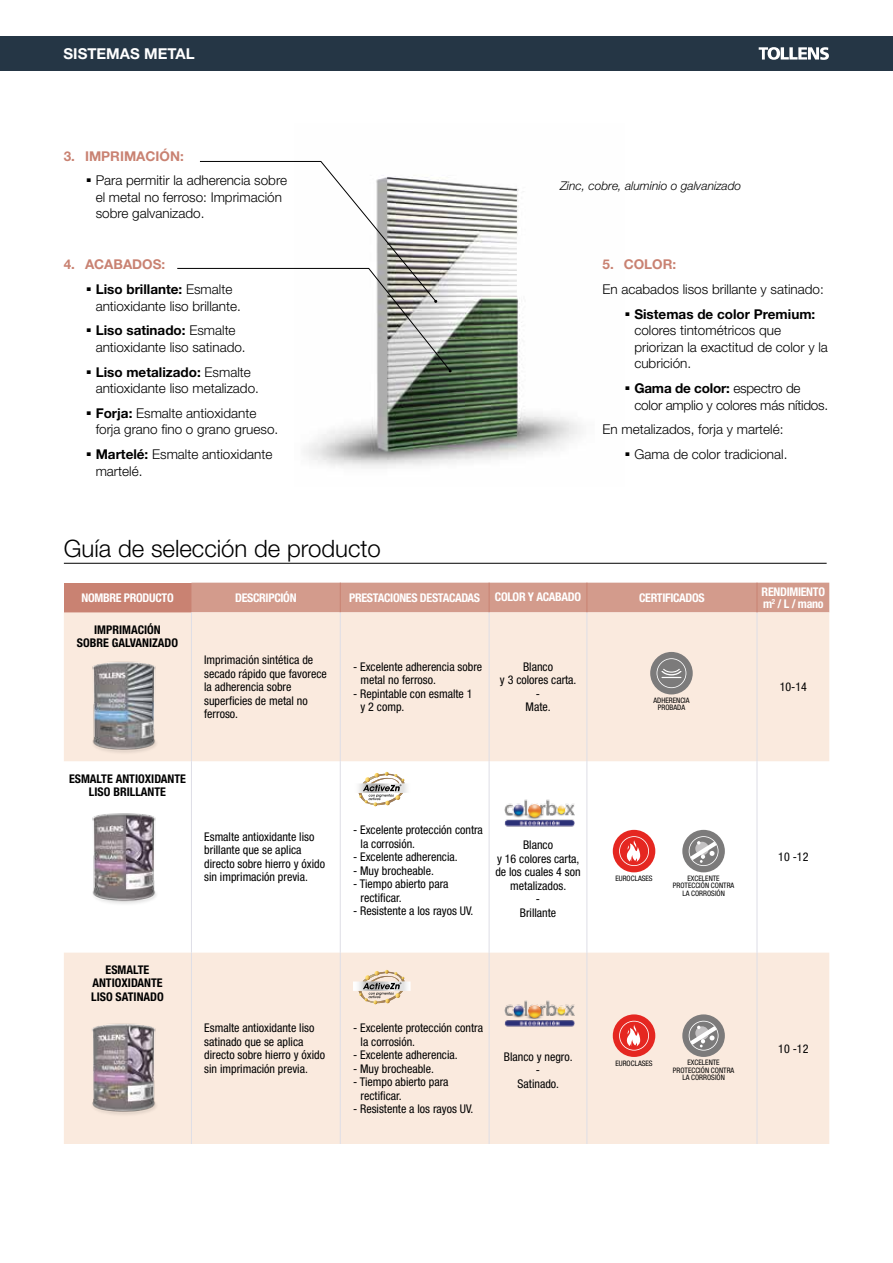
<style>
.page{position:relative;width:893px;height:1263px;background:#fff}
.page>*{position:absolute;margin:0;border:0;box-sizing:border-box;transform-origin:0 0}
.t1{font:300 24px "Helvetica Neue LT Std";color:#000}
.t2{font:700 15px "Helvetica Neue LT Std";color:#fff}
.t3{font:300 13.5px/24.8px "Helvetica Neue LT Std";color:#000}
.t4{font:700 13.5px/24.8px "Helvetica Neue LT Std";color:#000}
.t5{font:700 13.5px "Helvetica Neue LT Std";color:#c98272}
.t6{font:condensed 12px/13.5px "Helvetica Neue LT Std";color:#000}
.t7{font:700 condensed 12px/12px "Helvetica Neue LT Std";letter-spacing:-.025em;color:#fff}
.t8{font:700 condensed 12px/13.5px "Helvetica Neue LT Std";color:#000;text-align:center}
.t9{font:italic 300 12px "Helvetica Neue LT Std";color:#000}
.t10{font:condensed 7.5px/7.5px "Helvetica Neue LT Std";color:#000;text-align:center}
.s1{font-weight:700;color:#c98272}
.s2{color:#c98272}
.s3{font-weight:300}
.s4{font-weight:700}
</style>
<div class="page">
<div style="left:0;top:36px;width:893px;height:34px;background:#253645"></div>
<svg style="left:759px;top:47px;width:70px;height:13px"></svg>
<img style="left:294px;top:160px;width:287px;height:308px">
<div style="left:64px;top:583px;width:127px;height:29px;background:#c98272"></div>
<svg style="left:64px;top:612px;width:765px;height:532px;fill:#faeade"></svg>
<hr style="left:191px;top:612px;width:1px;height:149px;background:#dedee6">
<hr style="left:340px;top:612px;width:1px;height:149px;background:#dedee6">
<hr style="left:191px;top:761px;width:1px;height:192px;background:#dedee6">
<hr style="left:191px;top:953px;width:1px;height:191px;background:#dedee6">
<hr style="left:489px;top:612px;width:1px;height:149px;background:#dedee6">
<hr style="left:340px;top:761px;width:1px;height:192px;background:#dedee6">
<hr style="left:340px;top:953px;width:1px;height:191px;background:#dedee6">
<hr style="left:489px;top:761px;width:1px;height:192px;background:#dedee6">
<hr style="left:489px;top:953px;width:1px;height:191px;background:#dedee6">
<hr style="left:586px;top:612px;width:1px;height:149px;background:#dedee6">
<hr style="left:586px;top:761px;width:1px;height:192px;background:#dedee6">
<hr style="left:586px;top:953px;width:1px;height:191px;background:#dedee6">
<hr style="left:757px;top:612px;width:1px;height:149px;background:#dedee6">
<hr style="left:757px;top:761px;width:1px;height:192px;background:#dedee6">
<hr style="left:757px;top:953px;width:1px;height:191px;background:#dedee6">
<div style="left:191px;top:583px;width:638px;height:29px;background:#d39b8c"></div>
<img style="left:85px;top:652px;width:80px;height:109px">
<img style="left:85px;top:801px;width:80px;height:109px">
<img style="left:353px;top:783px;width:58px;height:10px">
<svg style="left:359px;top:772px;width:46px;height:35px"></svg>
<svg style="left:177px;top:161px;width:275px;height:211px"></svg>
<div style="left:650px;top:652px;width:43px;height:42px;background:#7c7b7b;border-radius:50%"></div>
<svg style="left:657px;top:658px;width:29px;height:30px"></svg>
<div style="left:657px;top:659px;width:29px;height:28px;background:#7c7b7b;border-radius:50%"></div>
<svg style="left:661px;top:669px;width:21px;height:9px"></svg>
<div style="left:682px;top:830px;width:43px;height:42px;background:#7c7b7b;border-radius:50%"></div>
<svg style="left:689px;top:836px;width:29px;height:30px"></svg>
<svg style="left:689px;top:837px;width:29px;height:28px"></svg>
<svg style="left:691px;top:841px;width:25px;height:22px"></svg>
<svg style="left:682px;top:1014px;width:43px;height:43px"></svg>
<svg style="left:689px;top:1021px;width:29px;height:29px"></svg>
<svg style="left:691px;top:1026px;width:25px;height:21px"></svg>
<div style="left:613px;top:830px;width:42px;height:42px;background:#e52721;border-radius:50%"></div>
<svg style="left:619px;top:836px;width:30px;height:30px"></svg>
<div style="left:620px;top:837px;width:28px;height:28px;background:#e52721;border-radius:50%"></div>
<svg style="left:627px;top:840px;width:13px;height:22px"></svg>
<div style="left:613px;top:1014px;width:42px;height:43px;background:#e52721;border-radius:50%"></div>
<svg style="left:619px;top:1021px;width:30px;height:29px"></svg>
<div style="left:620px;top:1021px;width:28px;height:29px;background:#e52721;border-radius:50%"></div>
<svg style="left:627px;top:1025px;width:13px;height:21px"></svg>
<img style="left:504px;top:798px;width:70px;height:30px">
<img style="left:504px;top:998px;width:70px;height:30px">
<img style="left:82px;top:1014px;width:81px;height:109px">
<img style="left:353px;top:981px;width:58px;height:10px">
<svg style="left:359px;top:970px;width:46px;height:35px;background:#d1c2b1"></svg>
<hr style="left:64px;top:563px;width:763px;height:1px;background:#000">
<p class="t2" style="left:64px;top:44px;width:133px">SISTEMAS METAL</p>
<p class="t3" style="left:85px;top:143px;width:203px;text-indent:-21px"><span class="s1">3. IMPRIMACIÓN:<br></span><sup>.</sup> Para permitir la adherencia sobre</p>
<p class="t3" style="left:96px;top:188px;width:188px;line-height:16.5px">el metal no ferroso: Imprimación sobre galvanizado.</p>
<p class="t4" style="left:85px;top:252px;width:149px;text-indent:-21px"><span class="s2">4. ACABADOS:<br></span><sup>.</sup> Liso brillante: <span class="s3">Esmalte</span></p>
<p class="t3" style="left:85px;top:293px;width:157px;text-indent:10px">antioxidante liso brillante. <sup>.</sup> <span class="s4">Liso satinado:</span> Esmalte</p>
<p class="t3" style="left:85px;top:334px;width:167px;text-align:center">antioxidante liso satinado.<br><sup>.</sup> <span class="s4">Liso metalizado:</span> Esmalte</p>
<p class="t3" style="left:85px;top:376px;width:175px;text-align:right">antioxidante liso metalizado. <sup>.</sup> <span class="s4">Forja:</span> Esmalte antioxidante</p>
<p class="t3" style="left:85px;top:417px;width:195px;text-indent:10px">forja grano fino o grano grueso. <sup>.</sup> <span class="s4">Martelé:</span> Esmalte antioxidante</p>
<p class="t3" style="left:96px;top:458px;width:48px">martelé.</p>
<h1 class="t1" style="left:64px;top:534px;width:319px">Guía de selección de producto</h1>
<p class="t9" style="left:560px;top:178px;width:183px">Zinc, cobre, aluminio o galvanizado</p>
<p class="t5" style="left:602px;top:256px;width:75px">5. COLOR:</p>
<p class="t3" style="left:624px;top:277px;width:201px;text-indent:-21px">En acabados lisos brillante y satinado: <sup>.</sup> <span class="s4">Sistemas de color Premium:</span></p>
<p class="t3" style="left:634px;top:322px;width:195px;line-height:16.5px">colores tintométricos que priorizan la exactitud de color y la cubrición.</p>
<p class="t3" style="left:634px;top:380px;width:195px;line-height:16.5px;text-indent:-10px"><sup>.</sup> <span class="s4">Gama de color:</span> espectro de color amplio y colores más nítidos.</p>
<p class="t3" style="left:602px;top:417px;width:186px;text-align:right">En metalizados, forja y martelé: <sup>.</sup> Gama de color tradicional.</p>
<p class="t7" style="left:82px;top:591px;width:94px">NOMBRE PRODUCTO</p>
<p class="t7" style="left:235px;top:591px;width:63px">DESCRIPCIÓN</p>
<p class="t7" style="left:349px;top:591px;width:233px">PRESTACIONES DESTACADAS COLOR Y ACABADO</p>
<p class="t7" style="left:639px;top:591px;width:67px">CERTIFICADOS</p>
<p class="t7" style="left:762px;top:585px;width:65px">RENDIMIENTO m<sup>2</sup> / L / mano</p>
<p class="t8" style="left:77px;top:622px;width:103px">IMPRIMACIÓN<br>SOBRE GALVANIZADO</p>
<p class="t6" style="left:204px;top:653px;width:124px">Imprimación sintética de secado rápido que favorece la adherencia sobre superficies de metal no ferroso.</p>
<p class="t6" style="left:361px;top:660px;width:123px;text-indent:-8px">- Excelente adherencia sobre metal no ferroso.</p>
<p class="t6" style="left:500px;top:660px;width:78px;text-align:center">Blanco<br>y 3 colores carta. -<br>Mate.</p>
<p class="t6" style="left:780px;top:680px;width:29px">10-14</p>
<p class="t6" style="left:361px;top:687px;width:113px;text-indent:-8px">- Repintable con esmalte 1 y 2 comp.</p>
<p class="t10" style="left:653px;top:696px;width:38px">ADHERENCIA<br>PROBADA</p>
<p class="t8" style="left:69px;top:771px;width:118px">ESMALTE ANTIOXIDANTE<br>LISO BRILLANTE</p>
<p class="t6" style="left:204px;top:830px;width:122px">Esmalte antioxidante liso brillante que se aplica directo sobre hierro y óxido sin imprimación previa.</p>
<p class="t6" style="left:361px;top:823px;width:124px;text-indent:-8px">- Excelente protección contra la corrosión.</p>
<p class="t6" style="left:353px;top:850px;width:106px">- Excelente adherencia.</p>
<p class="t6" style="left:353px;top:864px;width:82px">- Muy brocheable.</p>
<p class="t6" style="left:361px;top:877px;width:89px;text-indent:-8px">- Tiempo abierto para rectificar.</p>
<p class="t6" style="left:353px;top:904px;width:122px">- Resistente a los rayos UV.</p>
<p class="t6" style="left:495px;top:838px;width:87px;text-align:center">Blanco<br>y 16 colores carta, de los cuales 4 son metalizados.<br>-<br>Brillante</p>
<p class="t8" style="left:91px;top:963px;width:74px">ESMALTE<br>ANTIOXIDANTE<br>LISO SATINADO</p>
<p class="t6" style="left:204px;top:1021px;width:122px">Esmalte antioxidante liso satinado que se aplica directo sobre hierro y óxido sin imprimación previa.</p>
<p class="t6" style="left:361px;top:1021px;width:124px;text-indent:-8px">- Excelente protección contra la corrosión.</p>
<p class="t6" style="left:353px;top:1048px;width:106px">- Excelente adherencia.</p>
<p class="t6" style="left:353px;top:1062px;width:82px">- Muy brocheable.</p>
<p class="t6" style="left:361px;top:1075px;width:89px;text-indent:-8px">- Tiempo abierto para rectificar.</p>
<p class="t6" style="left:353px;top:1102px;width:122px">- Resistente a los rayos UV.</p>
<p class="t6" style="left:504px;top:1050px;width:70px;text-align:center">Blanco y negro. -<br>Satinado.</p>
<p class="t10" style="left:615px;top:874px;width:39px">EUROCLASES</p>
<p class="t10" style="left:673px;top:874px;width:63px">EXCELENTE<br>PROTECCIÓN CONTRA<br>LA CORROSIÓN</p>
<p class="t10" style="left:615px;top:1059px;width:39px">EUROCLASES</p>
<p class="t10" style="left:673px;top:1059px;width:63px">EXCELENTE<br>PROTECCIÓN CONTRA<br>LA CORROSIÓN</p>
<p class="t6" style="left:778px;top:850px;width:32px">10 -12</p>
<p class="t6" style="left:778px;top:1041px;width:32px">10 -12</p>
</div>
